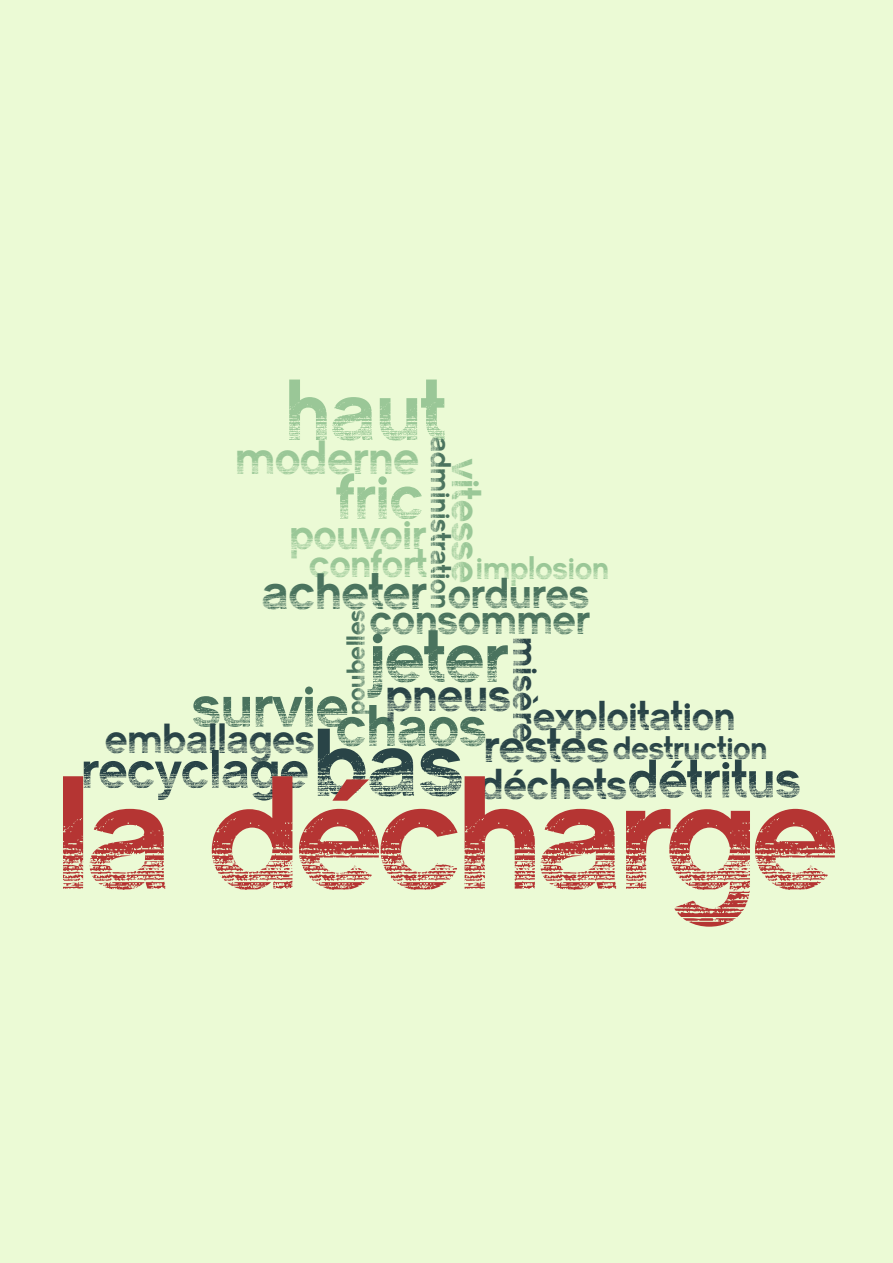
<style>
.page{position:relative;width:893px;height:1263px;background:#ebfad5}
.page>*{position:absolute;margin:0;border:0;box-sizing:border-box;transform-origin:0 0}
.t1{font:500 151.05px "CM Sans Serif Aged";letter-spacing:-.03em;color:#b53533}
.t2{font:500 81.15px "CM Sans Serif Aged";color:#9ac797}
.t3{font:500 69.3px "CM Sans Serif Aged";color:#4a735e}
.t4{font:500 60.9px "CM Sans Serif Aged";color:#9ac797}
.t5{font:500 57.6px "CM Sans Serif Aged";color:#4a735e}
.t6{font:500 55.05px "CM Sans Serif Aged";color:#4a735e}
.t7{font:500 50.7px "CM Sans Serif Aged";color:#294447}
.t8{font:500 48px "CM Sans Serif Aged";color:#4a735e}
.t9{font:500 45.15px "CM Sans Serif Aged";color:#294447}
.t10{font:500 45.15px "CM Sans Serif Aged";color:#9ac797}
.t11{font:500 40.65px "CM Sans Serif Aged";color:#4a735e}
.t12{font:500 40.65px "CM Sans Serif Aged";color:#9ac797}
.t13{font:500 40.65px "CM Sans Serif Aged";color:#294447}
.t14{font:500 39.45px "CM Sans Serif Aged";color:#294447}
.t15{font:500 38.85px "CM Sans Serif Aged";color:#294447}
.t16{font:500 38.85px "CM Sans Serif Aged";color:#9ac797}
.t17{font:500 37.2px "CM Sans Serif Aged";color:#9ac797}
.t18{font:500 33.9px "CM Sans Serif Aged";color:#294447}
.t19{font:500 30.45px "CM Sans Serif Aged";color:#294447}
.t20{font:500 30.45px "CM Sans Serif Aged";color:#9ac797}
.t21{font:500 26.85px "CM Sans Serif Aged";color:#4a735e}
.t22{font:500 24px "CM Sans Serif Aged";color:#4a735e}
.s1{font-size:90.3px}
</style>
<div class="page">
<h2 class="t2" style="left:285px;top:362px;width:162px">haut</h2>
<p class="t21" style="left:457px;top:437px;width:174px;rotate:90deg">administration</p>
<p class="t10" style="left:235px;top:430px;width:185px">moderne</p>
<p class="t16" style="left:489px;top:459px;width:126px;rotate:90deg">vitesse</p>
<p class="t11" style="left:370px;top:595px;width:221px">consommer</p>
<h3 class="t3" style="left:370px;top:616px;width:139px">jeter</h3>
<p class="t4" style="left:336px;top:460px;width:88px">fric</p>
<p class="t12" style="left:289px;top:510px;width:138px">pouvoir</p>
<p class="t17" style="left:309px;top:541px;width:119px">confort</p>
<p class="t20" style="left:476px;top:550px;width:135px">implosion</p>
<p class="t8" style="left:262px;top:563px;width:166px">acheter</p>
<p class="t11" style="left:448px;top:569px;width:143px">ordures</p>
<p class="t22" style="left:342px;top:715px;width:108px;rotate:-90deg">poubelles</p>
<p class="t18" style="left:546px;top:637px;width:107px;rotate:90deg">misère</p>
<p class="t5" style="left:192px;top:671px;width:158px">survie</p>
<p class="t9" style="left:385px;top:668px;width:127px">pneus</p>
<p class="t15" style="left:533px;top:693px;width:204px">exploitation</p>
<p class="t6" style="left:336px;top:693px;width:152px">chaos</p>
<p class="t14" style="left:105px;top:715px;width:211px">emballages</p>
<p class="t9" style="left:484px;top:719px;width:127px">restes</p>
<p class="t7" style="left:81px;top:739px;width:384px">recyclage<span class="s1">bas</span></p>
<p class="t19" style="left:613px;top:730px;width:156px">destruction</p>
<p class="t7" style="left:628px;top:749px;width:174px">détritus</p>
<p class="t13" style="left:479px;top:760px;width:149px">déchets</p>
<h1 class="t1" style="left:55px;top:744px;width:785px">la décharge</h1>
</div>
